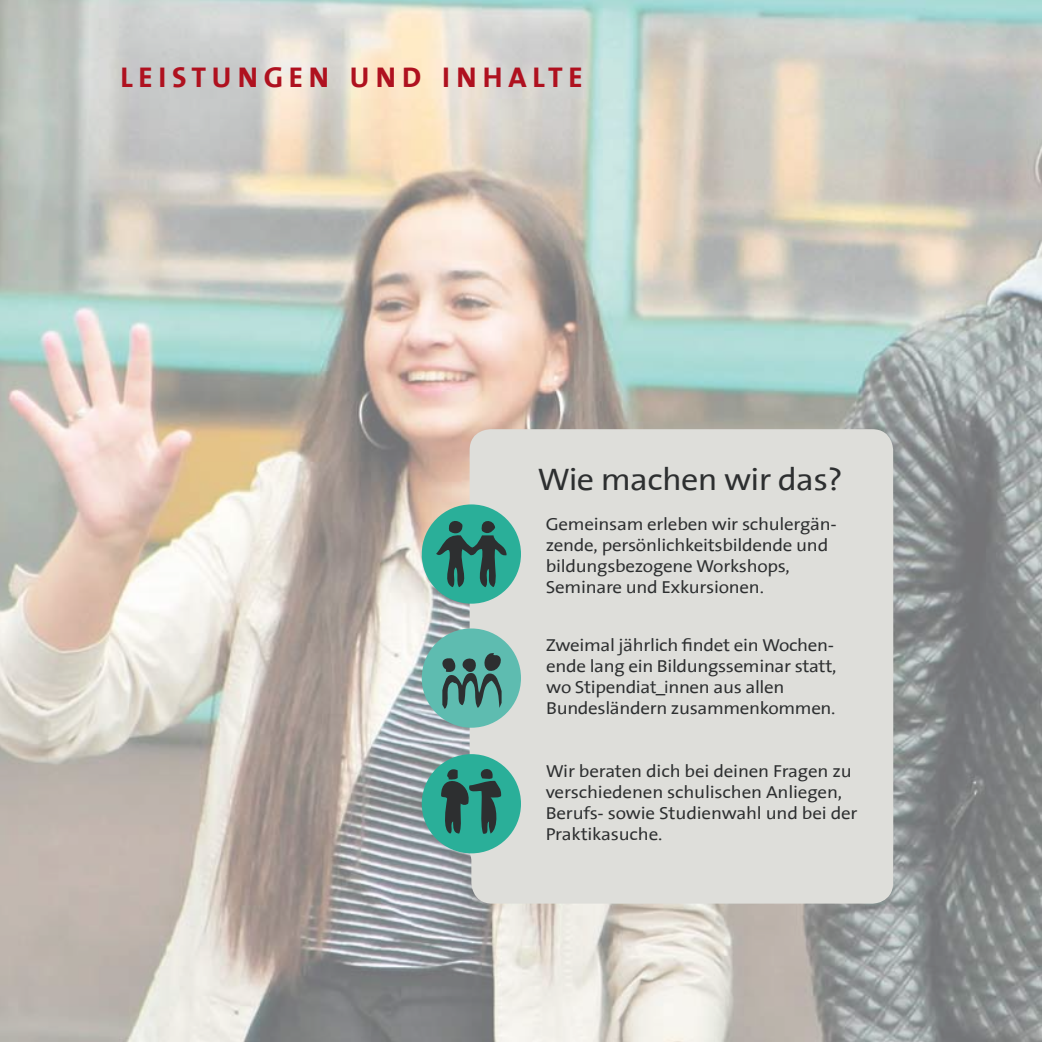
<style>
.page{position:relative;width:1042px;height:1042px;background:#fff}
.page>*{position:absolute;margin:0;border:0;box-sizing:border-box;transform-origin:0 0}
.t1{font:31.5px "The Sans Office";letter-spacing:-.02em;color:#2d2f30;scale:1.09 1}
.t2{font:700 28.88px "The Sans Office";letter-spacing:.2em;color:#af111f}
.t3{font:17.5px/21px "The Sans Office";letter-spacing:-.015em;color:#2d2f30;scale:1.09 1}
</style>
<div class="page">
<img style="left:0;top:0;width:1042px;height:1042px">
<div style="left:470px;top:429px;width:423px;height:442px;background:#dededa;border-radius:21px"></div>
<div style="left:471px;top:487px;width:422px;height:416px;background:#dededa;border-radius:21px"></div>
<div style="left:422px;top:754px;width:99px;height:99px;background:#2aaf99;border-radius:50%"></div>
<svg style="left:440px;top:764px;width:62px;height:70px"></svg>
<div style="left:422px;top:504px;width:99px;height:100px;background:#2aaf99;border-radius:50%"></div>
<div style="left:422px;top:628px;width:99px;height:100px;background:#5ebcb0;border-radius:50%"></div>
<svg style="left:442px;top:653px;width:60px;height:56px"></svg>
<svg style="left:436px;top:518px;width:70px;height:69px"></svg>
<h2 class="t2" style="left:120px;top:62px;width:464px">LEISTUNGEN UND INHALTE</h2>
<h1 class="t1" style="left:538px;top:463px;width:281px">Wie machen wir das?</h1>
<p class="t3" style="left:546px;top:514px;width:268px">Gemeinsam erleben wir schulergän&shy;zende, persönlichkeitsbildende und bildungsbezogene Workshops,<br>Seminare und Exkursionen.</p>
<p class="t3" style="left:546px;top:635px;width:268px">Zweimal jährlich findet ein Wochen&shy;ende lang ein Bildungsseminar statt, wo Stipendiat_innen aus allen Bundesländern zusammenkommen.</p>
<p class="t3" style="left:546px;top:761px;width:288px">Wir beraten dich bei deinen Fragen zu verschiedenen schulischen Anliegen,<br>Berufs- sowie Studienwahl und bei der<br>Praktikasuche.</p>
</div>
